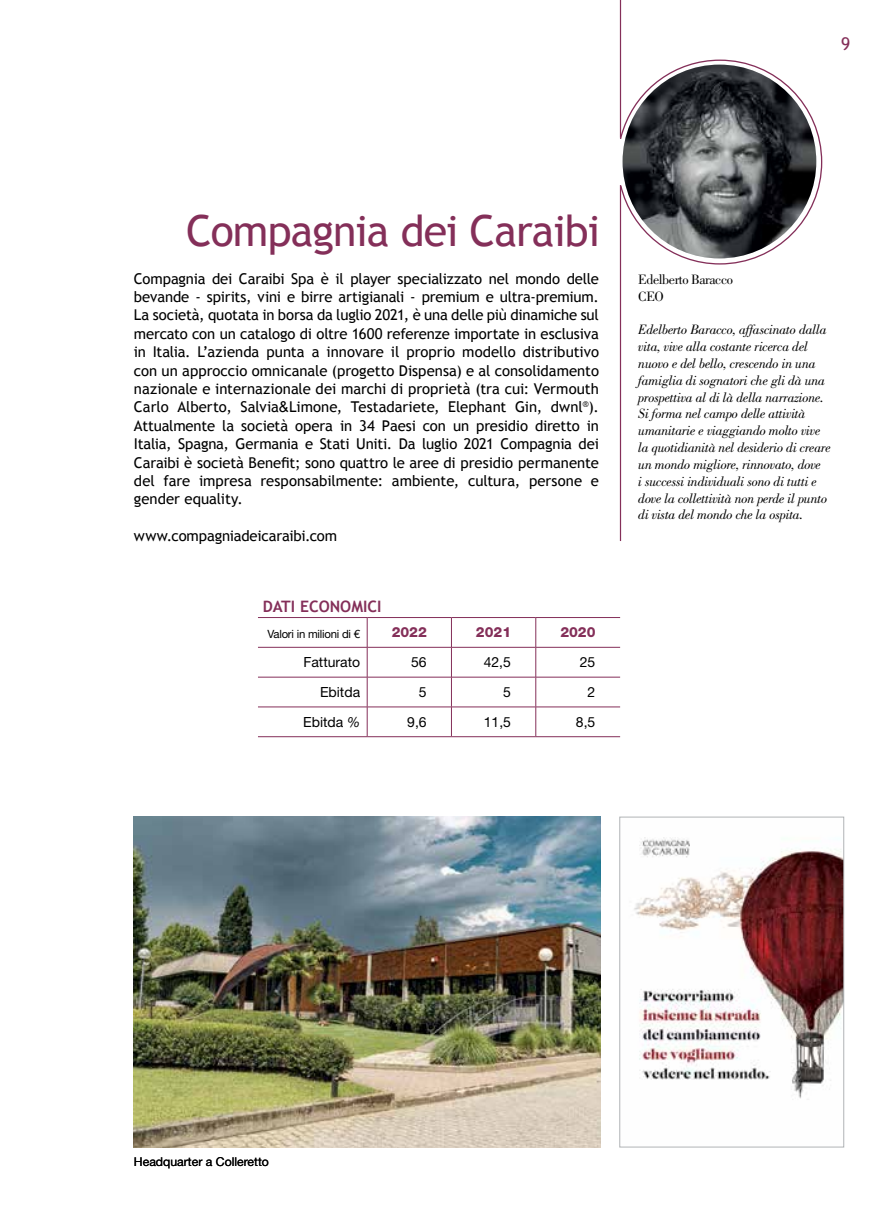
<style>
.page{position:relative;width:893px;height:1216px;background:#fff}
.page>*{position:absolute;margin:0;border:0;box-sizing:border-box;transform-origin:0 0}
.t1{font:42.88px "Trebuchet MS";letter-spacing:-.02em;color:#842f59}
.t2{font:17.5px "Trebuchet MS";color:#842f59}
.t3{font:700 15.75px "Trebuchet MS";color:#842f59}
.t4{font:14.88px/18.4px "Trebuchet MS";letter-spacing:-.005em;color:#000;text-align:justify}
.t5{font:italic 14px/16.8px "Bodoni Std";letter-spacing:-.02em;color:#000}
.t6{font:14px "Helvetica Neue LT Std";color:#000}
.t7{font:14px/16.8px "Bodoni Std";letter-spacing:-.03em;color:#000}
.t8{font:800 14px "Helvetica Neue LT Std";color:#842f59}
.t9{font:12.25px "Helvetica Neue LT Std";color:#000}
.t10{font:11.38px "Helvetica Neue LT Std";letter-spacing:-.02em;color:#000}
.s1{font-family:"Arial"}
.s2{font-style:italic}
</style>
<div class="page">
<svg style="left:619px;top:59px;width:204px;height:206px"></svg>
<hr style="left:620px;top:0;width:1px;height:138px;background:#842f59">
<img style="left:623px;top:65px;width:193px;height:193px;border-radius:97px">
<hr style="left:620px;top:185px;width:1px;height:356px;background:#842f59">
<hr style="left:258px;top:617px;width:109px;height:1px;background:#842f59">
<hr style="left:367px;top:617px;width:1px;height:30px;background:#842f59">
<hr style="left:367px;top:617px;width:84px;height:1px;background:#842f59">
<hr style="left:451px;top:617px;width:1px;height:30px;background:#842f59">
<hr style="left:451px;top:617px;width:85px;height:1px;background:#842f59">
<hr style="left:535px;top:617px;width:1px;height:30px;background:#842f59">
<hr style="left:536px;top:617px;width:84px;height:1px;background:#842f59">
<hr style="left:258px;top:647px;width:109px;height:1px;background:#842f59">
<hr style="left:367px;top:647px;width:1px;height:30px;background:#842f59">
<hr style="left:451px;top:647px;width:1px;height:30px;background:#842f59">
<hr style="left:367px;top:647px;width:84px;height:1px;background:#842f59">
<hr style="left:451px;top:647px;width:85px;height:1px;background:#842f59">
<hr style="left:535px;top:647px;width:1px;height:30px;background:#842f59">
<hr style="left:536px;top:647px;width:84px;height:1px;background:#842f59">
<hr style="left:258px;top:676px;width:109px;height:1px;background:#842f59">
<hr style="left:258px;top:706px;width:109px;height:1px;background:#842f59">
<hr style="left:258px;top:736px;width:109px;height:1px;background:#842f59">
<svg style="left:367px;top:677px;width:1px;height:59px"></svg>
<svg style="left:451px;top:677px;width:1px;height:59px"></svg>
<hr style="left:367px;top:676px;width:84px;height:1px;background:#842f59">
<hr style="left:451px;top:676px;width:85px;height:1px;background:#842f59">
<hr style="left:367px;top:706px;width:84px;height:1px;background:#842f59">
<hr style="left:451px;top:706px;width:85px;height:1px;background:#842f59">
<hr style="left:367px;top:736px;width:84px;height:1px;background:#842f59">
<hr style="left:451px;top:736px;width:85px;height:1px;background:#842f59">
<svg style="left:535px;top:677px;width:1px;height:59px"></svg>
<hr style="left:536px;top:676px;width:84px;height:1px;background:#842f59">
<hr style="left:536px;top:706px;width:84px;height:1px;background:#842f59">
<hr style="left:536px;top:736px;width:84px;height:1px;background:#842f59">
<img style="left:134px;top:816px;width:466px;height:331px">
<img style="left:634px;top:837px;width:208px;height:262px">
<div style="left:619px;top:816px;width:225px;height:331px;border:1px solid #b1b4b6"></div>
<p class="t2" style="left:841px;top:34px;width:11px">9</p>
<h1 class="t1" style="left:186px;top:206px;width:416px">Compagnia dei Caraibi</h1>
<p class="t4" style="left:134px;top:269px;width:467px">Compagnia dei Caraibi Spa è il player specializzato nel mondo delle bevande - spirits, vini e birre artigianali - premium e ultra-premium.<br>La società, quotata in borsa da luglio 2021, è una delle più dinamiche sul mercato con un catalogo di oltre 1600 referenze importate in esclusiva in Italia. L’azienda punta a innovare il proprio modello distributivo con un approccio omnicanale (progetto Dispensa) e al consolidamento nazionale e internazionale dei marchi di proprietà (tra cui: Vermouth Carlo Alberto, Salvia<span class="s1">&amp;</span>Limone, Testadariete, Elephant Gin, dwnl<sup>®</sup>).<br>Attualmente la società opera in 34 Paesi con un presidio diretto in Italia, Spagna, Germania e Stati Uniti. Da luglio 2021 Compagnia dei Caraibi è società Benefit; sono quattro le aree di presidio permanente del fare impresa responsabilmente: ambiente, cultura, persone e gender equality.</p>
<p class="t4" style="left:134px;top:527px;width:205px">www.compagniadeicaraibi.com</p>
<p class="t3" style="left:263px;top:596px;width:120px">DATI ECONOMICI</p>
<p class="t10" style="left:267px;top:627px;width:94px">Valori in milioni di €</p>
<p class="t8" style="left:392px;top:624px;width:37px">2022</p>
<p class="t8" style="left:476px;top:624px;width:37px">2021</p>
<p class="t8" style="left:560px;top:624px;width:37px">2020</p>
<p class="t6" style="left:303px;top:654px;width:58px">Fatturato</p>
<p class="t6" style="left:411px;top:654px;width:17px">56</p>
<p class="t6" style="left:484px;top:654px;width:29px">42,5</p>
<p class="t6" style="left:580px;top:654px;width:17px">25</p>
<p class="t6" style="left:320px;top:683px;width:42px">Ebitda</p>
<p class="t6" style="left:419px;top:683px;width:9px">5</p>
<p class="t6" style="left:503px;top:683px;width:9px">5</p>
<p class="t6" style="left:588px;top:683px;width:9px">2</p>
<p class="t6" style="left:303px;top:713px;width:59px">Ebitda <span class="s2">%</span></p>
<p class="t6" style="left:407px;top:713px;width:21px">9,6</p>
<p class="t6" style="left:484px;top:713px;width:29px">11,5</p>
<p class="t6" style="left:576px;top:713px;width:21px">8,5</p>
<p class="t7" style="left:638px;top:271px;width:96px">Edelberto Baracco<br>CEO</p>
<p class="t5" style="left:638px;top:321px;width:194px">Edelberto Baracco, affascinato dalla vita, vive alla costante ricerca del nuovo e del bello, crescendo in una famiglia di sognatori che gli dà una prospettiva al di là della narrazione.<br>Si forma nel campo delle attività umanitarie e viaggiando molto vive la quotidianità nel desiderio di creare un mondo migliore, rinnovato, dove<br>i successi individuali sono di tutti e dove la collettività non perde il punto di vista del mondo che la ospita.</p>
<p class="t9" style="left:134px;top:1154px;width:136px">Headquarter a Colleretto</p>
</div>
